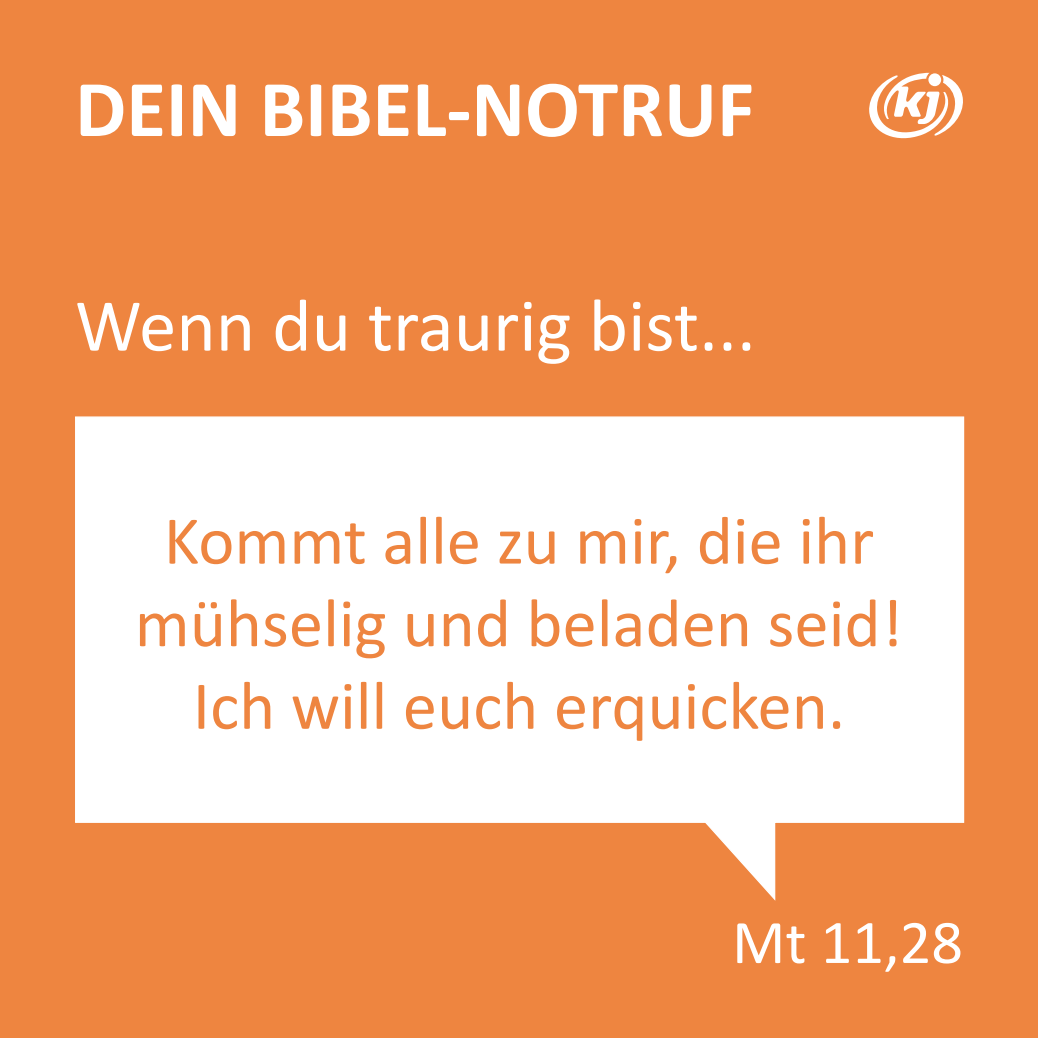
<style>
.page{position:relative;width:1038px;height:1038px;background:#ee8540}
.page>*{position:absolute;margin:0;border:0;box-sizing:border-box;transform-origin:0 0}
.t1{font:700 81.25px "Calibri";color:#fff}
.t2{font:75px "Calibri";color:#fff}
.t3{font:68.75px/82.5px "Calibri";color:#ee8540;text-align:center}
.t4{font:62.5px "Calibri";color:#fff}
</style>
<div class="page">
<svg style="left:869px;top:73px;width:94px;height:66px"></svg>
<svg style="left:75px;top:416px;width:889px;height:485px"></svg>
<p class="t1" style="left:75px;top:52px;width:681px">DEIN BIBEL-NOTRUF</p>
<p class="t2" style="left:75px;top:273px;width:682px">Wenn du traurig bist...</p>
<p class="t3" style="left:135px;top:497px;width:769px">Kommt alle zu mir, die ihr mühselig und beladen seid!<br>Ich will euch erquicken.</p>
<p class="t4" style="left:732px;top:898px;width:232px">Mt 11,28</p>
</div>
